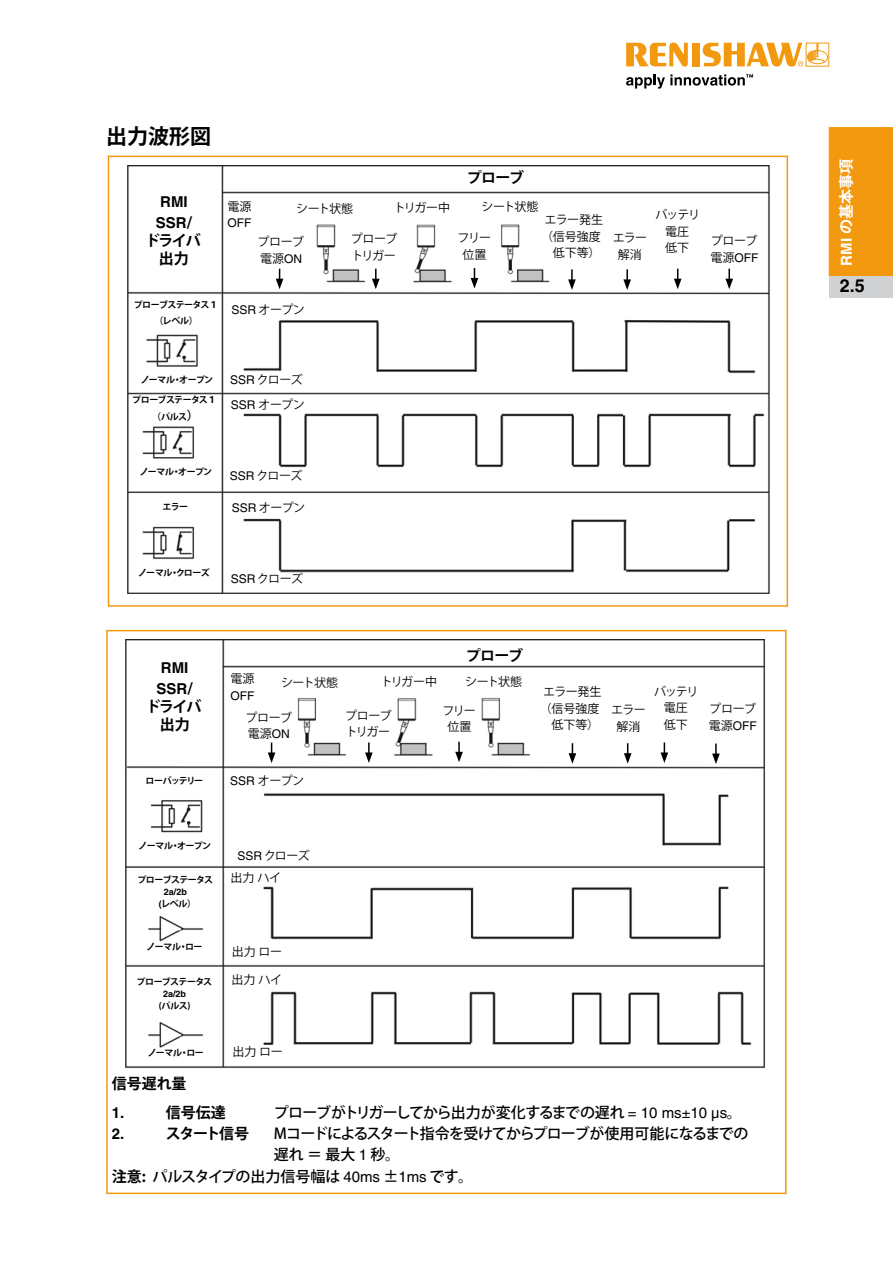
<style>
.page{position:relative;width:893px;height:1263px;background:#fff}
.page>*{position:absolute;margin:0;border:0;box-sizing:border-box;transform-origin:0 0}
.t1{font:700 21px "Koz Go Std";color:#000}
.t2{font:700 18px "Helvetica";color:#000}
.t3{font:500 15px "Koz Go Std";letter-spacing:-.05em;color:#000}
.t4{font:700 15px/18px "Koz Go Std";letter-spacing:-.05em;color:#000;text-align:center}
.t5{font:500 15px "Koz Go Std";letter-spacing:-.01em;color:#000}
.t6{font:700 15px/21px "Helvetica";color:#000}
.t7{font:700 15px "Koz Go Std";color:#fff}
.t8{font:12px/16.5px "Koz Go Std";letter-spacing:-.03em;color:#000;text-align:center}
.t9{font:12px/16.5px "Koz Go Std";color:#000;text-align:right}
.t10{font:12px "Helvetica";color:#000}
.t11{font:700 9px/16.5px "Koz Go Std";letter-spacing:-.07em;color:#000;text-align:center}
.t12{font:700 9px/16.5px "Koz Go Std";letter-spacing:-.05em;color:#000;text-align:center}
.t13{font:700 9px "Helvetica";color:#000}
.t14{font:700 9px "Koz Go Std";letter-spacing:-.11em;color:#000}
.s1{font-family:"Koz Go Std"}
.s2{font-family:"Helvetica"}
.s3{font-size:12px}
.s4{font-family:"Helvetica";font-weight:400}
.s5{font-weight:700}
</style>
<div class="page">
<svg style="left:626px;top:43px;width:62px;height:24px"></svg>
<div style="left:692px;top:43px;width:8px;height:23px;background:#f39910"></div>
<div style="left:807px;top:50px;width:21px;height:14px;border:1px solid #f39910;border-radius:50%"></div>
<svg style="left:703px;top:43px;width:122px;height:24px"></svg>
<svg style="left:626px;top:74px;width:127px;height:15px"></svg>
<div style="left:829px;top:128px;width:64px;height:148px;background:#f39910"></div>
<div style="left:829px;top:276px;width:64px;height:22px;background:#d0d1d2"></div>
<img style="left:125px;top:640px;width:640px;height:428px">
<img style="left:128px;top:165px;width:642px;height:428px">
<div style="left:108px;top:156px;width:680px;height:451px;border:2px solid #f39910"></div>
<svg style="left:276px;top:269px;width:7px;height:20px"></svg>
<svg style="left:372px;top:269px;width:8px;height:20px"></svg>
<svg style="left:471px;top:268px;width:7px;height:20px"></svg>
<svg style="left:568px;top:269px;width:8px;height:21px"></svg>
<svg style="left:623px;top:269px;width:8px;height:21px"></svg>
<svg style="left:674px;top:269px;width:7px;height:20px"></svg>
<svg style="left:725px;top:269px;width:8px;height:20px"></svg>
<svg style="left:268px;top:742px;width:7px;height:21px"></svg>
<svg style="left:365px;top:742px;width:8px;height:21px"></svg>
<svg style="left:455px;top:742px;width:8px;height:20px"></svg>
<svg style="left:569px;top:743px;width:7px;height:21px"></svg>
<svg style="left:624px;top:743px;width:7px;height:21px"></svg>
<svg style="left:661px;top:742px;width:7px;height:21px"></svg>
<svg style="left:712px;top:743px;width:8px;height:21px"></svg>
<h1 class="t1" style="left:106px;top:123px;width:107px">出力波形図</h1>
<p class="t6" style="left:156px;top:191px;width:38px">RMI<br>SSR<span class="s1">/</span></p>
<p class="t4" style="left:145px;top:232px;width:57px">ドライバ出力</p>
<p class="t12" style="left:134px;top:297px;width:86px">プローブステータス１（レベル）</p>
<p class="t4" style="left:467px;top:170px;width:59px">プローブ</p>
<p class="t8" style="left:394px;top:200px;width:58px">トリガー中</p>
<p class="t8" style="left:482px;top:198px;width:58px">シート状態</p>
<p class="t8" style="left:458px;top:230px;width:35px">フリー位置</p>
<p class="t8" style="left:227px;top:199px;width:25px">電源</p>
<p class="t10" style="left:227px;top:216px;width:25px">OFF</p>
<p class="t8" style="left:296px;top:201px;width:58px">シート状態</p>
<p class="t8" style="left:351px;top:231px;width:48px;text-align:left">プローブトリガー</p>
<p class="t9" style="left:541px;top:212px;width:63px">エラー発生（信号強度低下等）</p>
<p class="t8" style="left:656px;top:207px;width:46px">バッテリ電圧<br>低下</p>
<p class="t8" style="left:613px;top:230px;width:36px">エラー解消</p>
<p class="t8" style="left:257px;top:234px;width:48px;text-align:left">プローブ電源<span class="s2">ON</span></p>
<p class="t8" style="left:231px;top:301px;width:75px"><span class="s2">SSR</span> オープン</p>
<p class="t8" style="left:711px;top:233px;width:48px">プローブ</p>
<p class="t10" style="left:710px;top:251px;width:49px"><span class="s1">電源</span>OFF</p>
<p class="t11" style="left:141px;top:372px;width:74px">ノーマル・オープン</p>
<p class="t11" style="left:132px;top:392px;width:86px">プローブステータス１（パルス<span class="s3">）</span></p>
<p class="t8" style="left:230px;top:372px;width:74px"><span class="s2">SSR</span> クローズ</p>
<p class="t8" style="left:231px;top:397px;width:75px"><span class="s2">SSR</span> オープン</p>
<p class="t11" style="left:140px;top:464px;width:74px">ノーマル・オープン</p>
<p class="t11" style="left:163px;top:499px;width:27px">エラー</p>
<p class="t8" style="left:230px;top:467px;width:74px"><span class="s2">SSR</span> クローズ</p>
<p class="t8" style="left:232px;top:500px;width:75px"><span class="s2">SSR</span> オープン</p>
<p class="t11" style="left:138px;top:565px;width:73px">ノーマル・クローズ</p>
<p class="t8" style="left:231px;top:571px;width:74px"><span class="s2">SSR</span> クローズ</p>
<p class="t6" style="left:157px;top:657px;width:38px">RMI<br>SSR<span class="s1">/</span></p>
<p class="t4" style="left:146px;top:698px;width:57px">ドライバ出力</p>
<p class="t14" style="left:145px;top:775px;width:59px">ローバッテリー</p>
<p class="t8" style="left:230px;top:671px;width:25px">電源</p>
<p class="t10" style="left:230px;top:688px;width:25px">OFF</p>
<p class="t8" style="left:245px;top:710px;width:48px;text-align:left">プローブ電源<span class="s2">ON</span></p>
<p class="t8" style="left:281px;top:675px;width:58px">シート状態</p>
<p class="t4" style="left:466px;top:647px;width:59px">プローブ</p>
<p class="t8" style="left:381px;top:674px;width:58px">トリガー中</p>
<p class="t8" style="left:465px;top:674px;width:58px">シート状態</p>
<p class="t8" style="left:442px;top:702px;width:35px">フリー位置</p>
<p class="t8" style="left:345px;top:707px;width:48px;text-align:left">プローブトリガー</p>
<p class="t8" style="left:230px;top:773px;width:75px"><span class="s2">SSR</span> オープン</p>
<p class="t9" style="left:540px;top:684px;width:63px">エラー発生（信号強度低下等）</p>
<p class="t8" style="left:654px;top:684px;width:46px">バッテリ電圧<br>低下</p>
<p class="t8" style="left:611px;top:702px;width:36px">エラー解消</p>
<p class="t8" style="left:709px;top:701px;width:48px">プローブ</p>
<p class="t10" style="left:709px;top:719px;width:49px"><span class="s1">電源</span>OFF</p>
<p class="t11" style="left:139px;top:838px;width:74px">ノーマル・オープン</p>
<p class="t8" style="left:237px;top:848px;width:74px"><span class="s2">SSR</span> クローズ</p>
<p class="t11" style="left:137px;top:872px;width:77px">プローブステータス</p>
<p class="t13" style="left:164px;top:886px;width:25px">2a/2b</p>
<p class="t11" style="left:159px;top:896px;width:39px"><span class="s2">(</span>レベル）</p>
<p class="t11" style="left:146px;top:938px;width:58px">ノーマル・ロー</p>
<p class="t8" style="left:231px;top:870px;width:52px">出力 ハイ</p>
<p class="t8" style="left:232px;top:944px;width:52px">出力 ロー</p>
<p class="t11" style="left:137px;top:974px;width:77px">プローブステータス</p>
<p class="t13" style="left:163px;top:988px;width:25px">2a/2b</p>
<p class="t11" style="left:159px;top:998px;width:33px">(パルス)</p>
<p class="t8" style="left:232px;top:972px;width:52px">出力 ハイ</p>
<p class="t11" style="left:148px;top:1045px;width:58px">ノーマル・ロー</p>
<p class="t8" style="left:233px;top:1044px;width:52px">出力 ロー</p>
<p class="t4" style="left:112px;top:1075px;width:76px">信号遅れ量</p>
<p class="t6" style="left:112px;top:1102px;width:14px">1.</p>
<p class="t4" style="left:166px;top:1104px;width:61px">信号伝達</p>
<p class="t3" style="left:274px;top:1103px;width:469px">プローブがトリガーしてから出力が変化するまでの遅れ <span class="s4">= 10 ms±10 µs</span>。</p>
<p class="t6" style="left:112px;top:1123px;width:14px">2.</p>
<p class="t4" style="left:166px;top:1125px;width:85px">スタート信号</p>
<p class="t3" style="left:274px;top:1124px;width:476px">Mコードによるスタート指令を受けてからプローブが使用可能になるまでの</p>
<p class="t3" style="left:274px;top:1145px;width:128px">遅れ＝最大<span class="s4">1</span>秒。</p>
<p class="t5" style="left:112px;top:1167px;width:363px"><span class="s5">注意:</span> パルスタイプの出力信号幅は <span class="s4">40ms</span> ±<span class="s4">1ms</span> です。</p>
<p class="t7" style="left:837px;top:266px;width:108px;rotate:-90deg"><span class="s2">RMI</span> の基本事項</p>
<h2 class="t2" style="left:840px;top:275px;width:27px">2.5</h2>
</div>
